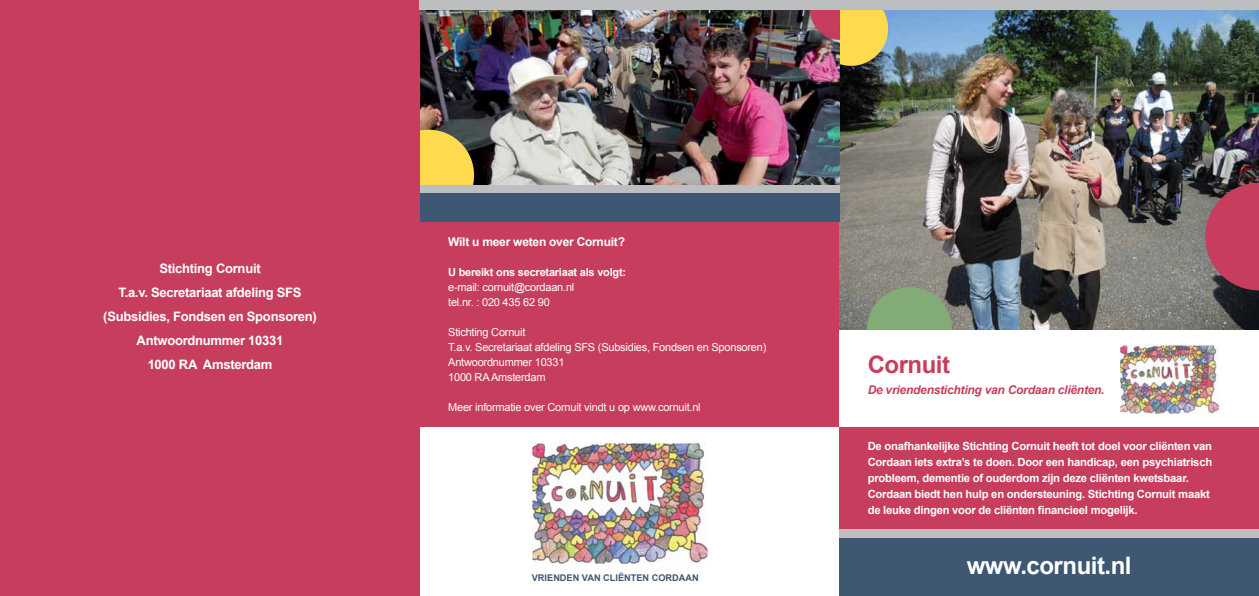
<style>
.page{position:relative;width:1259px;height:596px;background:#fff}
.page>*{position:absolute;margin:0;border:0;box-sizing:border-box;transform-origin:0 0}
.t1{font:700 24px "Arial";letter-spacing:-.02em;color:#fff}
.t2{font:700 24px "Arial";color:#c73d5d}
.t3{font:700 13px/24px "Arial";letter-spacing:-.02em;color:#fff;text-align:center}
.t4{font:italic 700 12px "Arial";letter-spacing:-.02em;color:#c73d5d}
.t5{font:700 12px "Arial";letter-spacing:-.02em;color:#fff}
.t6{font:700 11.2px/16px "Arial";letter-spacing:-.02em;color:#fff}
.t7{font:11px/15px "Arial";letter-spacing:-.02em;color:#fff}
.t8{font:700 11px "Arial";letter-spacing:-.02em;color:#fff}
.t9{font:700 9.2px "Arial";color:#3e5873}
</style>
<div class="page">
<div style="left:839px;top:529px;width:420px;height:66px;background:#3e5873"></div>
<img style="left:532px;top:442px;width:175px;height:121px">
<div style="left:839px;top:424px;width:420px;height:108px;background:#c73d5d"></div>
<img style="left:839px;top:9px;width:420px;height:320px">
<svg style="left:839px;top:9px;width:49px;height:57px;background:#e7ca58"></svg>
<svg style="left:1205px;top:183px;width:54px;height:107px;background:#ad415a"></svg>
<img style="left:420px;top:9px;width:419px;height:176px">
<div style="left:383px;top:130px;width:91px;height:91px;background:#ffda4f;border-radius:50%"></div>
<div style="left:0;top:0;width:420px;height:595px;background:#c73d5d"></div>
<div style="left:420px;top:185px;width:419px;height:8px;background:#bcbec0"></div>
<div style="left:839px;top:529px;width:420px;height:8px;background:#bcbec0"></div>
<div style="left:420px;top:193px;width:419px;height:28px;background:#3e5873"></div>
<div style="left:420px;top:0;width:839px;height:9px;background:#bcbec0"></div>
<div style="left:867px;top:287px;width:85px;height:85px;background:#82ab76;border-radius:50%"></div>
<div style="left:839px;top:329px;width:420px;height:97px;background:#fff"></div>
<img style="left:1120px;top:344px;width:98px;height:69px">
<div style="left:410px;top:221px;width:429px;height:205px;background:#c73d5d"></div>
<p class="t3" style="left:103px;top:257px;width:215px">Stichting Cornuit<br>T.a.v. Secretariaat afdeling SFS (Subsidies, Fondsen en Sponsoren)<br>Antwoordnummer 10331<br>1000 RA Amsterdam</p>
<p class="t5" style="left:448px;top:233px;width:178px">Wilt u meer weten over Cornuit?</p>
<p class="t8" style="left:448px;top:264px;width:179px">U bereikt ons secretariaat als volgt:</p>
<p class="t7" style="left:448px;top:279px;width:128px">e-mail: cornuit@cordaan.nl tel.nr. : 020 435 62 90</p>
<p class="t7" style="left:448px;top:324px;width:320px">Stichting Cornuit<br>T.a.v. Secretariaat afdeling SFS (Subsidies, Fondsen en Sponsoren)<br>Antwoordnummer 10331<br>1000 RA Amsterdam</p>
<p class="t7" style="left:448px;top:399px;width:254px">Meer informatie over Cornuit vindt u op www.cornuit.nl</p>
<p class="t9" style="left:532px;top:571px;width:168px">Vrienden van cliënten Cordaan</p>
<h1 class="t2" style="left:867px;top:348px;width:84px">Cornuit</h1>
<p class="t4" style="left:867px;top:381px;width:238px">De vriendenstichting van Cordaan cliënten.</p>
<p class="t6" style="left:867px;top:438px;width:346px">De onafhankelijke Stichting Cornuit heeft tot doel voor cliënten van Cordaan iets extra’s te doen. Door een handicap, een psychiatrisch probleem, dementie of ouderdom zijn deze cliënten kwetsbaar.<br>Cordaan biedt hen hulp en ondersteuning. Stichting Cornuit maakt de leuke dingen voor de cliënten financieel mogelijk.</p>
<h1 class="t1" style="left:966px;top:549px;width:166px">www.cornuit.nl</h1>
</div>
